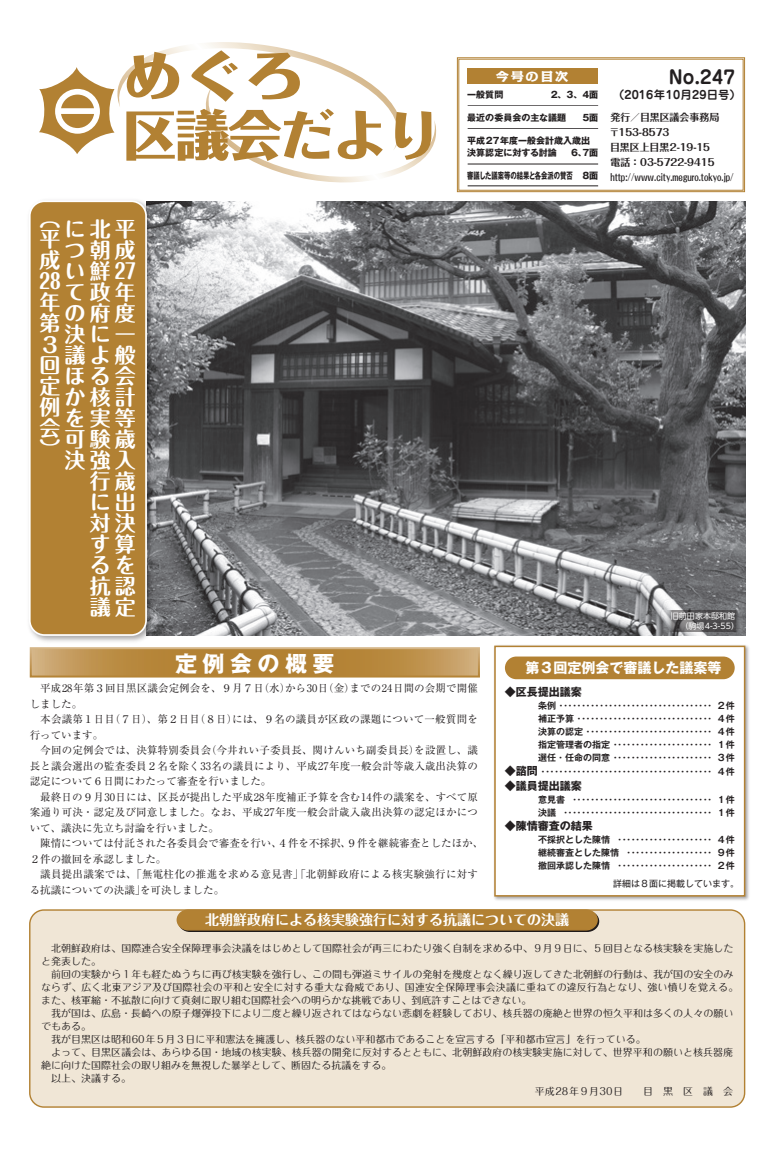
<style>
.page{position:relative;width:773px;height:1151px;background:#fff}
.page>*{position:absolute;margin:0;border:0;box-sizing:border-box;transform-origin:0 0}
.t1{font:700 22px "Gothic MB101 Pro";letter-spacing:.25em;color:#fff}
.t2{font:700 21px/21px "Maru Fo Pro";color:#fff;text-align:right}
.t3{font:700 18.4px "Jun 501 Pro";color:#231f20}
.t4{font:700 14px "Maru Fo Pro";color:#fff}
.t5{font:700 14px "Gothic MB101 Pro";color:#fff}
.t6{font:800 12px "Kakumin Pro";letter-spacing:.12em;color:#fff;scale:1.1 1}
.t7{font:700 11.3px "Jun 501 Pro";color:#231f20}
.t8{font:700 11px "Gothic MB101 Pro";color:#231f20}
.t9{font:10.5px/15.5px "Ryumin Pro";letter-spacing:.01em;color:#231f20}
.t10{font:10px "Maru Fo Pro";letter-spacing:.005em;color:#231f20}
.t11{font:700 9.9px/15px "Folk Pro";color:#231f20}
.t12{font:700 9px/13px "Gothic MB101 Pro De";color:#231f20;text-align:justify}
.t13{font:700 9px/12px "Gothic MB101 Pro";color:#231f20}
.t14{font:700 9px "Gothic MB101 Pro";color:#231f20;scale:.7 1}
.t15{font:9px "Gothic MB101 Pro";color:#231f20}
.t16{font:8px/10px "UD Shin Go Pro";color:#fff}
.s1{font-family:"Gothic MB101 Pro";font-size:11px}
</style>
<div class="page">
<img style="left:157px;top:201px;width:588px;height:434px">
<svg style="left:457px;top:57px;width:287px;height:135px"></svg>
<svg style="left:458px;top:59px;width:285px;height:132px"></svg>
<div style="left:467px;top:68px;width:131px;height:16px;background:#b28133"></div>
<svg style="left:39px;top:42px;width:397px;height:141px"></svg>
<svg style="left:33px;top:650px;width:444px;height:24px"></svg>
<img style="left:494px;top:645px;width:255px;height:255px">
<div style="left:495px;top:646px;width:249px;height:250px;background:#fff"></div>
<div style="left:494px;top:646px;width:251px;height:251px;border:2px solid #b28133"></div>
<div style="left:505px;top:656px;width:229px;height:23px;background:#b28133;border-radius:11px"></div>
<img style="left:29px;top:200px;width:128px;height:442px">
<div style="left:30px;top:201px;width:116px;height:434px;background:#b28133;border-radius:15px"></div>
<div style="left:29px;top:200px;width:118px;height:436px;border:2px solid #fff;border-radius:15px"></div>
<hr style="left:467px;top:106px;width:131px;height:1px;background:#231f20">
<hr style="left:467px;top:129px;width:131px;height:1px;background:#231f20">
<hr style="left:467px;top:164px;width:131px;height:1px;background:#231f20">
<hr style="left:467px;top:186px;width:131px;height:1px;background:#231f20">
<div style="left:30px;top:910px;width:714px;height:197px;background:#f0e6d6;border-radius:14px"></div>
<svg style="left:176px;top:909px;width:423px;height:23px"></svg>
<svg style="left:663px;top:610px;width:79px;height:22px"></svg>
<h2 class="t2" style="left:65px;top:216px;width:72px">に北平つ朝成い鮮27て政年の府度決に一議よ般ほる会か核計を実等可験歳決強入行歳<br>に出<br>対決<br>す算<br>るを<br>抗認議定</h2>
<h2 class="t2" style="left:40px;top:205px;width:22px;text-align:left">（平成<br>28年第<br>３回定例会）</h2>
<p class="t6" style="left:496px;top:67px;width:67px">今号の目次</p>
<p class="t13" style="left:467px;top:87px;width:37px">一般質問</p>
<p class="t13" style="left:549px;top:87px;width:50px">２、３、４面</p>
<p class="t13" style="left:467px;top:110px;width:100px">最近の委員会の主な議題</p>
<p class="t13" style="left:581px;top:110px;width:18px">５面</p>
<p class="t13" style="left:467px;top:133px;width:124px">平成27年度一般会計歳入歳出決算認定に対する討論</p>
<p class="t13" style="left:570px;top:145px;width:30px">６、７面</p>
<p class="t14" style="left:467px;top:168px;width:188px">審議した議案等の結果と各会派の賛否 ８面</p>
<h3 class="t3" style="left:668px;top:62px;width:68px">No.247</h3>
<p class="t7" style="left:613px;top:85px;width:129px">（2016年10月29日号）</p>
<p class="t11" style="left:609px;top:109px;width:126px">発行／目黒区議会事務局〒153-8573<br>目黒区上目黒2-19-15<br>電話：03-5722-9415 http://www.city.meguro.tokyo.jp/</p>
<p class="t16" style="left:680px;top:611px;width:60px;text-indent:-9px">旧前田家本邸和館（駒場4-3-55）</p>
<h1 class="t1" style="left:175px;top:645px;width:161px">定例会の概要</h1>
<h3 class="t5" style="left:525px;top:656px;width:197px">第３回定例会で審議した議案等</h3>
<p class="t9" style="left:30px;top:680px;width:455px">　平成28年第３回目黒区議会定例会を、９月７日（水）から30日（金）までの24日間の会期で開催しました。<br>　本会議第１日目（７日）、第２日目（８日）には、９名の議員が区政の課題について一般質問を行っています。<br>　今回の定例会では、決算特別委員会（今井れい子委員長、関けんいち副委員長）を設置し、議長と議会選出の監査委員２名を除く33名の議員により、平成27年度一般会計等歳入歳出決算の認定について６日間にわたって審査を行いました。<br>　最終日の９月30日には、区長が提出した平成28年度補正予算を含む14件の議案を、すべて原案通り可決・認定及び同意しました。なお、平成27年度一般会計歳入歳出決算の認定ほかについて、議決に先立ち討論を行いました。<br>　陳情については付託された各委員会で審査を行い、４件を不採択、９件を継続審査としたほか、２件の撤回を承認しました。<br>　議員提出議案では、「無電柱化の推進を求める意見書」「北朝鮮政府による核実験強行に対する抗議についての決議」を可決しました。</p>
<h3 class="t4" style="left:205px;top:909px;width:365px">北朝鮮政府による核実験強行に対する抗議についての決議</h3>
<p class="t10" style="left:41px;top:940px;width:693px">　北朝鮮政府は、国際連合安全保障理事会決議をはじめとして国際社会が再三にわたり強く自制を求める中、９月９日に、５回目となる核実験を実施した</p>
<p class="t10" style="left:41px;top:953px;width:61px">と発表した。</p>
<p class="t10" style="left:41px;top:966px;width:693px">　前回の実験から１年も経たぬうちに再び核実験を強行し、この間も弾道ミサイルの発射を幾度となく繰り返してきた北朝鮮の行動は、我が国の安全のみ</p>
<p class="t10" style="left:41px;top:979px;width:698px">ならず、広く北東アジア及び国際社会の平和と安全に対する重大な脅威であり、国連安全保障理事会決議に重ねての違反行為となり、強い憤りを覚える。</p>
<p class="t10" style="left:41px;top:992px;width:491px">また、核軍縮・不拡散に向けて真剣に取り組む国際社会への明らかな挑戦であり、到底許すことはできない。</p>
<p class="t10" style="left:41px;top:1005px;width:693px">　我が国は、広島・長崎への原子爆弾投下により二度と繰り返されてはならない悲劇を経験しており、核兵器の廃絶と世界の恒久平和は多くの人々の願い</p>
<p class="t10" style="left:41px;top:1018px;width:51px">でもある。</p>
<p class="t10" style="left:41px;top:1031px;width:606px">　我が目黒区は昭和60年５月３日に平和憲法を擁護し、核兵器のない平和都市であることを宣言する「平和都市宣言」を行っている。</p>
<p class="t10" style="left:41px;top:1044px;width:693px">　よって、目黒区議会は、あらゆる国・地域の核実験、核兵器の開発に反対するとともに、北朝鮮政府の核実験実施に対して、世界平和の願いと核兵器廃</p>
<p class="t10" style="left:41px;top:1057px;width:351px">絶に向けた国際社会の取り組みを無視した暴挙として、断固たる抗議をする。</p>
<p class="t10" style="left:41px;top:1070px;width:91px">　以上、決議する。</p>
<p class="t10" style="left:534px;top:1083px;width:200px">平成28年９月30日　　目　黒　区　議　会</p>
<p class="t8" style="left:505px;top:682px;width:78px">◆区長提出議案</p>
<p class="t12" style="left:538px;top:698px;width:198px">条例･･････････････････････････････････２件補正予算･･････････････････････････････４件決算の認定････････････････････････････ ４件指定管理者の指定･･････････････････････１件選任・任命の同意･･････････････････････３件</p>
<p class="t12" style="left:505px;top:764px;width:231px"><span class="s1">◆諮問</span> ･･････････････････････････････････････４件</p>
<p class="t8" style="left:505px;top:776px;width:78px">◆議員提出議案</p>
<p class="t12" style="left:538px;top:792px;width:198px">意見書 ･･･････････････････････････････１件決議 ･････････････････････････････････１件</p>
<p class="t8" style="left:505px;top:816px;width:89px">◆陳情審査の結果</p>
<p class="t12" style="left:538px;top:832px;width:198px">不採択とした陳情 ･････････････････････４件継続審査とした陳情 ･･･････････････････９件撤回承認した陳情 ･････････････････････２件</p>
<p class="t15" style="left:613px;top:876px;width:127px">詳細は８面に掲載しています。</p>
</div>
